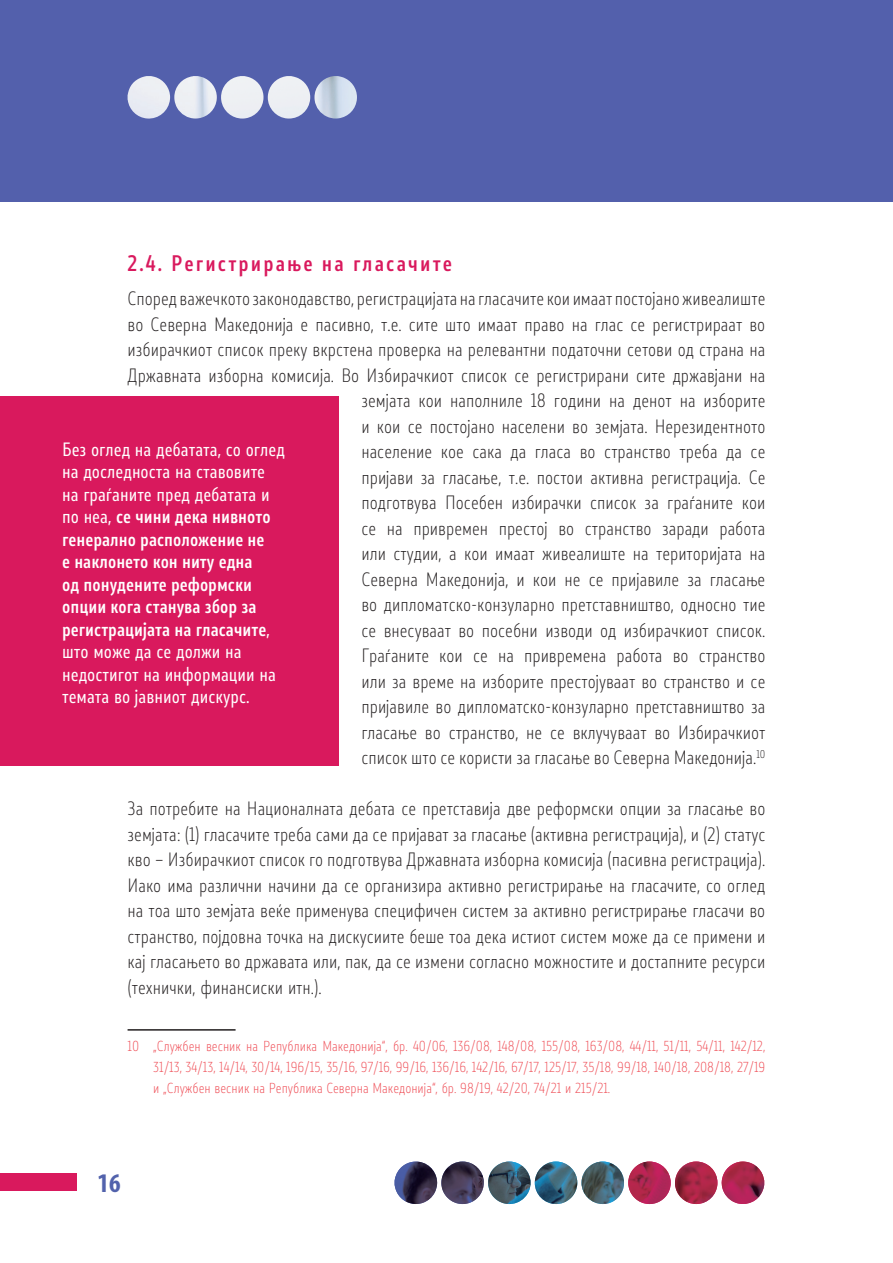
<style>
.page{position:relative;width:893px;height:1263px;background:#fff}
.page>*{position:absolute;margin:0;border:0;box-sizing:border-box;transform-origin:0 0}
.t1{font:700 condensed 27px "Myriad Pro";color:#5262ac}
.Heading_2{font:500 21px "Stobi Sans Cn";letter-spacing:.1em;color:#d9195d}
.Heading_2-2{font:300 18px/25.5px "Stobi Sans Cn";color:#231f20;text-align:justify}
.t2{font:18px/22.5px "Stobi Sans Cn";color:#fff}
.Footnote_text{font:300 13.5px/21px "Stobi Sans Cn";color:#ef4d55;text-align:justify}
.s1{font-weight:500}
</style>
<div class="page">
<svg style="left:395px;top:1173px;width:42px;height:30px"></svg>
<div style="left:581px;top:1161px;width:43px;height:43px;background:#4f7b94;border-radius:50%"></div>
<svg style="left:441px;top:1161px;width:43px;height:43px"></svg>
<img style="left:462px;top:1161px;width:18px;height:9px">
<img style="left:441px;top:1161px;width:21px;height:21px">
<img style="left:488px;top:1161px;width:43px;height:43px">
<img style="left:616px;top:1166px;width:8px;height:31px">
<img style="left:581px;top:1161px;width:35px;height:43px">
<img style="left:535px;top:1161px;width:42px;height:43px">
<img style="left:675px;top:1161px;width:42px;height:43px">
<img style="left:628px;top:1161px;width:43px;height:43px">
<img style="left:721px;top:1161px;width:43px;height:43px">
<img style="left:397px;top:1161px;width:41px;height:25px">
<img style="left:395px;top:1179px;width:27px;height:25px">
<div style="left:0;top:1174px;width:77px;height:17px;background:#d9195d"></div>
<div style="left:0;top:0;width:893px;height:202px;background:#5360ac"></div>
<img style="left:128px;top:76px;width:89px;height:43px">
<img style="left:221px;top:76px;width:89px;height:43px">
<img style="left:314px;top:76px;width:43px;height:43px">
<hr style="left:128px;top:1029px;width:108px;height:2px;background:#231f20">
<div style="left:0;top:396px;width:339px;height:370px;background:#d9195d"></div>
<p class="Heading_2" style="left:128px;top:249px;width:326px">2.4. Регистрирање на гласачите</p>
<p class="Heading_2-2" style="left:128px;top:285px;width:639px">Според важечкото законодавство, регистрацијата на гласачите кои имаат постојано живеалиште во Северна Македонија е пасивно, т.е. сите што имаат право на глас се регистрираат во избирачкиот список преку вкрстена проверка на релевантни податочни сетови од страна на Државната изборна комисија. Во Избирачкиот список се регистрирани сите државјани на</p>
<p class="Heading_2-2" style="left:361px;top:387px;width:405px">земјата кои наполниле 18 години на денот на изборите и кои се постојано населени во земјата. Нерезидентното население кое сака да гласа во странство треба да се пријави за гласање, т.е. постои активна регистрација. Се подготвува Посебен избирачки список за граѓаните кои се на привремен престој во странство заради работа или студии, а кои имаат живеалиште на територијата на Северна Македонија, и кои не се пријавиле за гласање во дипломатско-конзуларно претставништво, односно тие се внесуваат во посебни изводи од избирачкиот список.<br>Граѓаните кои се на привремена работа во странство или за време на изборите престојуваат во странство и се пријавиле во дипломатско-конзуларно претставништво за гласање во странство, не се вклучуваат во Избирачкиот список што се користи за гласање во Северна Македонија.<sup>10</sup></p>
<p class="Heading_2-2" style="left:128px;top:795px;width:639px">За потребите на Националната дебата се претставија две реформски опции за гласање во земјата: (1) гласачите треба сами да се пријават за гласање (активна регистрација), и (2) статус кво – Избирачкиот список го подготвува Државната изборна комисија (пасивна регистрација).<br>Иако има различни начини да се организира активно регистрирање на гласачите, со оглед на тоа што земјата веќе применува специфичен систем за активно регистрирање гласачи во странство, појдовна точка на дискусиите беше тоа дека истиот систем може да се примени и кај гласањето во државата или, пак, да се измени согласно можностите и достапните ресурси (технички, финансиски итн.).</p>
<p class="t2" style="left:62px;top:437px;width:224px">Без оглед на дебатата, со оглед на доследноста на ставовите на граѓаните пред дебатата и по неа, <span class="s1">се чини дека нивното генерално расположение не<br>е наклонето кон ниту една<br>од понудените реформски опции кога станува збор за регистрацијата на гласачите</span>, што може да се должи на недостигот на информации на темата во јавниот дискурс.</p>
<p class="Footnote_text" style="left:153px;top:1035px;width:614px;text-indent:-26px">10 „Службен весник на Република Македонија“, бр. 40/06, 136/08, 148/08, 155/08, 163/08, 44/11, 51/11, 54/11, 142/12, 31/13, 34/13, 14/14, 30/14, 196/15, 35/16, 97/16, 99/16, 136/16, 142/16, 67/17, 125/17, 35/18, 99/18, 140/18, 208/18, 27/19 и „Службен весник на Република Северна Македонија“, бр. 98/19, 42/20, 74/21 и 215/21.</p>
<h1 class="t1" style="left:98px;top:1166px;width:25px">16</h1>
</div>
